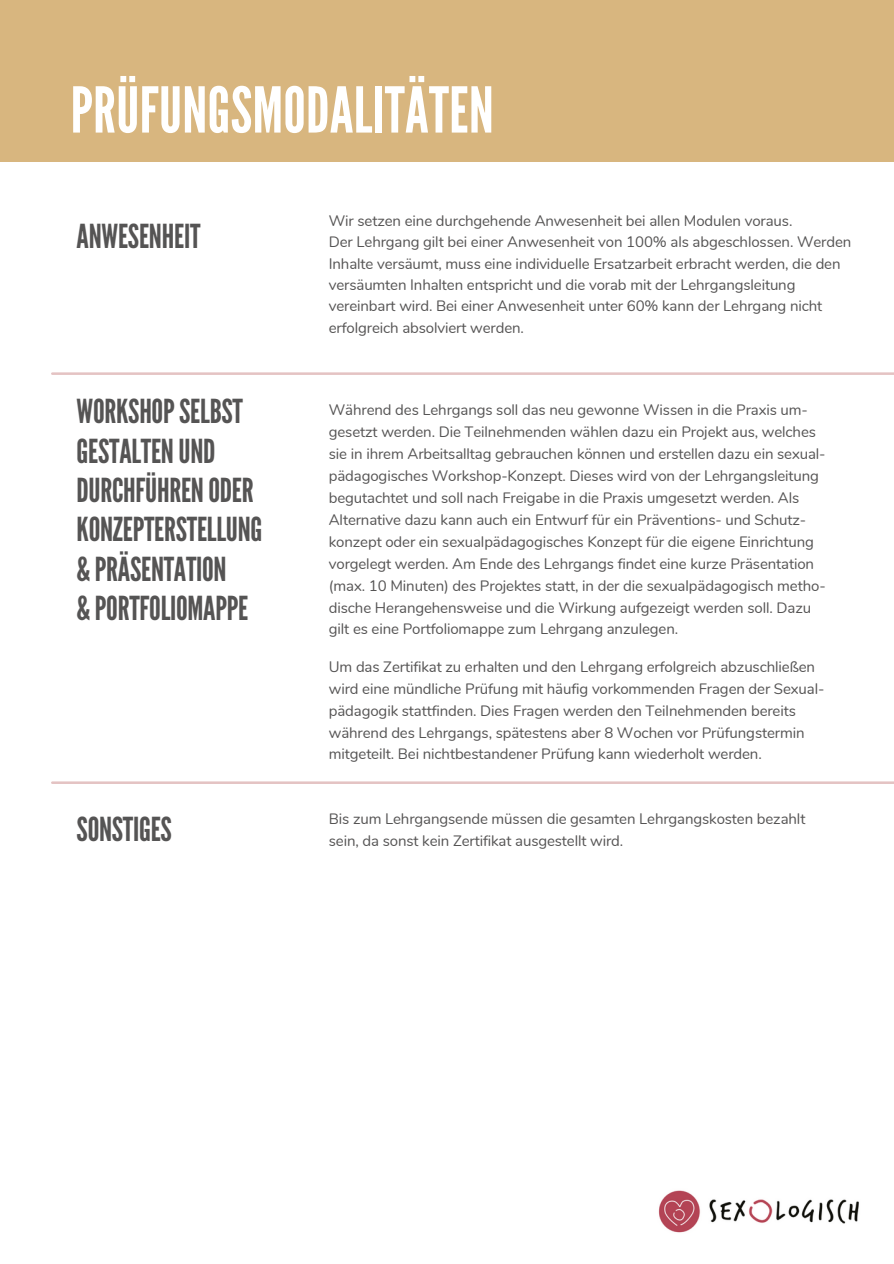
<style>
.page{position:relative;width:894px;height:1264px;background:#fff}
.page>*{position:absolute;margin:0;border:0;box-sizing:border-box;transform-origin:0 0}
.t1{font:63px "League Gothic";letter-spacing:.005em;color:#fff}
.t2{font:33px/39.5px "League Gothic";letter-spacing:-.01em;color:#555454}
.t3{font:15px/21.5px "Nunito";letter-spacing:-.01em;color:#555454}
</style>
<div class="page">
<div style="left:0;top:0;width:893px;height:162px;background:#d8b67f"></div>
<svg style="left:51px;top:372px;width:842px;height:3px;background:#e8cbcb"></svg>
<svg style="left:51px;top:781px;width:842px;height:3px;background:#e7cbcb"></svg>
<img style="left:658px;top:1190px;width:201px;height:43px">
<p class="t1" style="left:71px;top:74px;width:424px">PRÜFUNGSMODALITÄTEN</p>
<h2 class="t2" style="left:77px;top:217px;width:125px">ANWESENHEIT</h2>
<h2 class="t2" style="left:77px;top:392px;width:187px">WORKSHOPSELBST<br>GESTALTENUND<br>DURCHFÜHRENODER<br>KONZEPTERSTELLUNG &amp; PRÄSENTATION<br>&amp; PORTFOLIOMAPPE</h2>
<p class="t2" style="left:77px;top:810px;width:97px">SONSTIGES</p>
<h1 class="t3" style="left:329px;top:210px;width:465px">Wir setzen eine durchgehende Anwesenheit bei allen Modulen voraus.</h1>
<p class="t3" style="left:329px;top:231px;width:524px">Der Lehrgang gilt bei einer Anwesenheit von 100% als abgeschlossen. Werden Inhalte versäumt, muss eine individuelle Ersatzarbeit erbracht werden, die den versäumten Inhalten entspricht und die vorab mit der Lehrgangsleitung vereinbart wird. Bei einer Anwesenheit unter 60% kann der Lehrgang nicht erfolgreich absolviert werden.</p>
<p class="t3" style="left:329px;top:399px;width:480px">Während des Lehrgangs soll das neu gewonne Wissen in die Praxis um-</p>
<p class="t3" style="left:329px;top:422px;width:488px">gesetzt werden. Die Teilnehmenden wählen dazu ein Projekt aus, welches</p>
<p class="t3" style="left:329px;top:443px;width:498px">sie in ihrem Arbeitsalltag gebrauchen können und erstellen dazu ein sexual-</p>
<p class="t3" style="left:329px;top:465px;width:491px">pädagogisches Workshop-Konzept. Dieses wird von der Lehrgangsleitung</p>
<p class="t3" style="left:329px;top:487px;width:472px">begutachtet und soll nach Freigabe in die Praxis umgesetzt werden. Als</p>
<p class="t3" style="left:329px;top:509px;width:479px">Alternative dazu kann auch ein Entwurf für ein Präventions- und Schutz-</p>
<p class="t3" style="left:329px;top:531px;width:486px">konzept oder ein sexualpädagogisches Konzept für die eigene Einrichtung</p>
<p class="t3" style="left:329px;top:553px;width:486px">vorgelegt werden. Am Ende des Lehrgangs findet eine kurze Präsentation</p>
<p class="t3" style="left:329px;top:575px;width:498px">(max. 10 Minuten) des Projektes statt, in der die sexualpädagogisch metho-</p>
<p class="t3" style="left:329px;top:597px;width:483px">dische Herangehensweise und die Wirkung aufgezeigt werden soll. Dazu</p>
<p class="t3" style="left:329px;top:618px;width:351px">gilt es eine Portfoliomappe zum Lehrgang anzulegen.</p>
<p class="t3" style="left:329px;top:656px;width:487px">Um das Zertifikat zu erhalten und den Lehrgang erfolgreich abzuschließen</p>
<p class="t3" style="left:329px;top:678px;width:497px">wird eine mündliche Prüfung mit häufig vorkommenden Fragen der Sexual-</p>
<p class="t3" style="left:329px;top:700px;width:468px">pädagogik stattfinden. Dies Fragen werden den Teilnehmenden bereits</p>
<p class="t3" style="left:329px;top:722px;width:477px">während des Lehrgangs, spätestens aber 8 Wochen vor Prüfungstermin</p>
<p class="t3" style="left:329px;top:743px;width:434px">mitgeteilt. Bei nichtbestandener Prüfung kann wiederholt werden.</p>
<h2 class="t3" style="left:329px;top:807px;width:478px;line-height:22.5px">Bis zum Lehrgangsende müssen die gesamten Lehrgangskosten bezahlt sein, da sonst kein Zertifikat ausgestellt wird.</h2>
</div>
